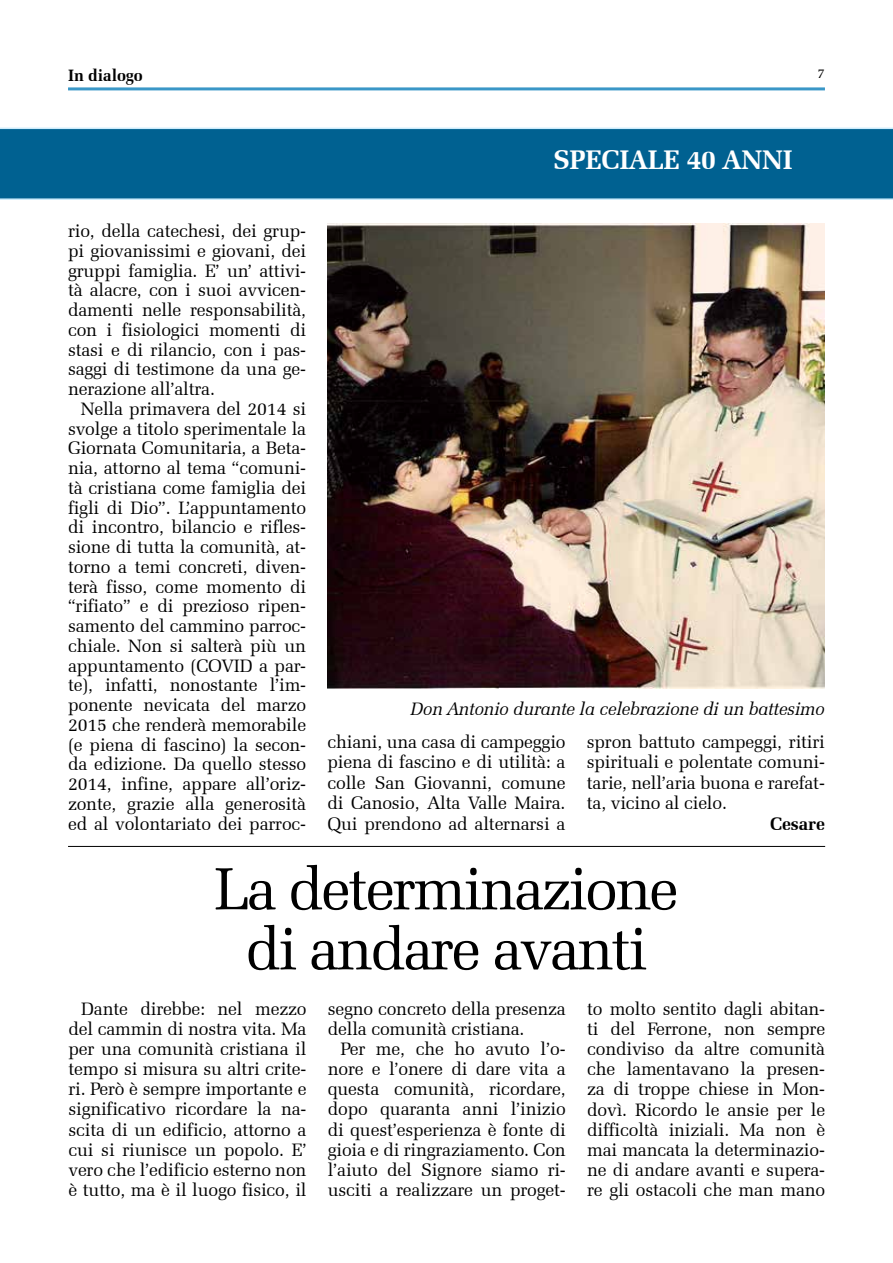
<style>
.page{position:relative;width:893px;height:1263px;background:#fff}
.page>*{position:absolute;margin:0;border:0;box-sizing:border-box;transform-origin:0 0}
.t1{font:60px/60px "Zapf Elliptical 711 BT";letter-spacing:-.04em;color:#000;text-align:center}
.t2{font:700 27px "Zapf Elliptical 711 BT";letter-spacing:-.01em;color:#fff}
.t3{font:18px/19.8px "Zapf Elliptical 711 BT";letter-spacing:-.01em;color:#000;text-align:justify}
.t4{font:italic 18px "Zapf Elliptical 711 BT";letter-spacing:-.01em;color:#000}
.t5{font:700 18px "Zapf Elliptical 711 BT";letter-spacing:-.01em;color:#000}
.t6{font:700 16.5px "Zapf Elliptical 711 BT";letter-spacing:-.01em;color:#000}
.t7{font:13.5px "Zapf Elliptical 711 BT";color:#000}
</style>
<div class="page">
<hr style="left:68px;top:87px;width:757px;height:3px;background:#3a97c7">
<div style="left:0;top:128px;width:893px;height:72px;background:#006191"></div>
<img style="left:328px;top:223px;width:497px;height:466px">
<hr style="left:68px;top:846px;width:757px;height:1px;background:#000">
<p class="t6" style="left:68px;top:65px;width:76px">In dialogo</p>
<p class="t7" style="left:817px;top:66px;width:9px">7</p>
<p class="t3" style="left:68px;top:221px;width:240px">rio, della catechesi, dei grup&shy;pi giovanissimi e giovani, dei gruppi famiglia. E’ un’ attivi&shy;tà alacre, con i suoi avvicen&shy;damenti nelle responsabilità, con i fisiologici momenti di stasi e di rilancio, con i pas&shy;saggi di testimone da una ge&shy;nerazione all’altra.</p>
<p class="t3" style="left:68px;top:399px;width:240px;text-indent:13px">Nella primavera del 2014 si svolge a titolo sperimentale la Giornata Comunitaria, a Beta&shy;nia, attorno al tema “comuni&shy;tà cristiana come famiglia dei figli di Dio”. L’appuntamento di incontro, bilancio e rifles&shy;sione di tutta la comunità, at&shy;torno a temi concreti, diven&shy;terà fisso, come momento di “rifiato” e di prezioso ripen&shy;samento del cammino parroc&shy;chiale. Non si salterà più un appuntamento (COVID a par&shy;te), infatti, nonostante l’im&shy;ponente nevicata del marzo 2015 che renderà memorabile (e piena di fascino) la secon&shy;da edizione. Da quello stesso 2014, infine, appare all’oriz&shy;zonte, grazie alla generosità ed al volontariato dei parroc-</p>
<h2 class="t2" style="left:554px;top:144px;width:241px">SPECIALE 40 ANNI</h2>
<p class="t4" style="left:410px;top:698px;width:416px">Don Antonio durante la celebrazione di un battesimo</p>
<p class="t3" style="left:327px;top:731px;width:240px;line-height:20.5px">chiani, una casa di campeggio piena di fascino e di utilità: a colle San Giovanni, comune di Canosio, Alta Valle Maira.<br>Qui prendono ad alternarsi a</p>
<p class="t3" style="left:587px;top:731px;width:240px;line-height:20.5px">spron battuto campeggi, ritiri spirituali e polentate comuni&shy;tarie, nell’aria buona e rarefat&shy;ta, vicino al cielo.</p>
<p class="t5" style="left:770px;top:813px;width:56px">Cesare</p>
<h1 class="t1" style="left:214px;top:858px;width:466px">La determinazione di andare avanti</h1>
<p class="t3" style="left:68px;top:998px;width:240px;text-indent:13px">Dante direbbe: nel mezzo del cammin di nostra vita. Ma per una comunità cristiana il tempo si misura su altri crite&shy;ri. Però è sempre importante e significativo ricordare la na&shy;scita di un edificio, attorno a cui si riunisce un popolo. E’ vero che l’edificio esterno non è tutto, ma è il luogo fisico, il</p>
<p class="t3" style="left:328px;top:998px;width:239px">segno concreto della presenza della comunità cristiana.</p>
<p class="t3" style="left:328px;top:1039px;width:240px;text-indent:13px">Per me, che ho avuto l’o&shy;nore e l’onere di dare vita a questa comunità, ricordare, dopo quaranta anni l’inizio di quest’esperienza è fonte di gioia e di ringraziamento. Con l’aiuto del Signore siamo ri&shy;usciti a realizzare un proget-</p>
<p class="t3" style="left:587px;top:998px;width:240px">to molto sentito dagli abitan&shy;ti del Ferrone, non sempre condiviso da altre comunità che lamentavano la presen&shy;za di troppe chiese in Mon&shy;dovì. Ricordo le ansie per le difficoltà iniziali. Ma non è mai mancata la determinazio&shy;ne di andare avanti e supera&shy;re gli ostacoli che man mano</p>
</div>
